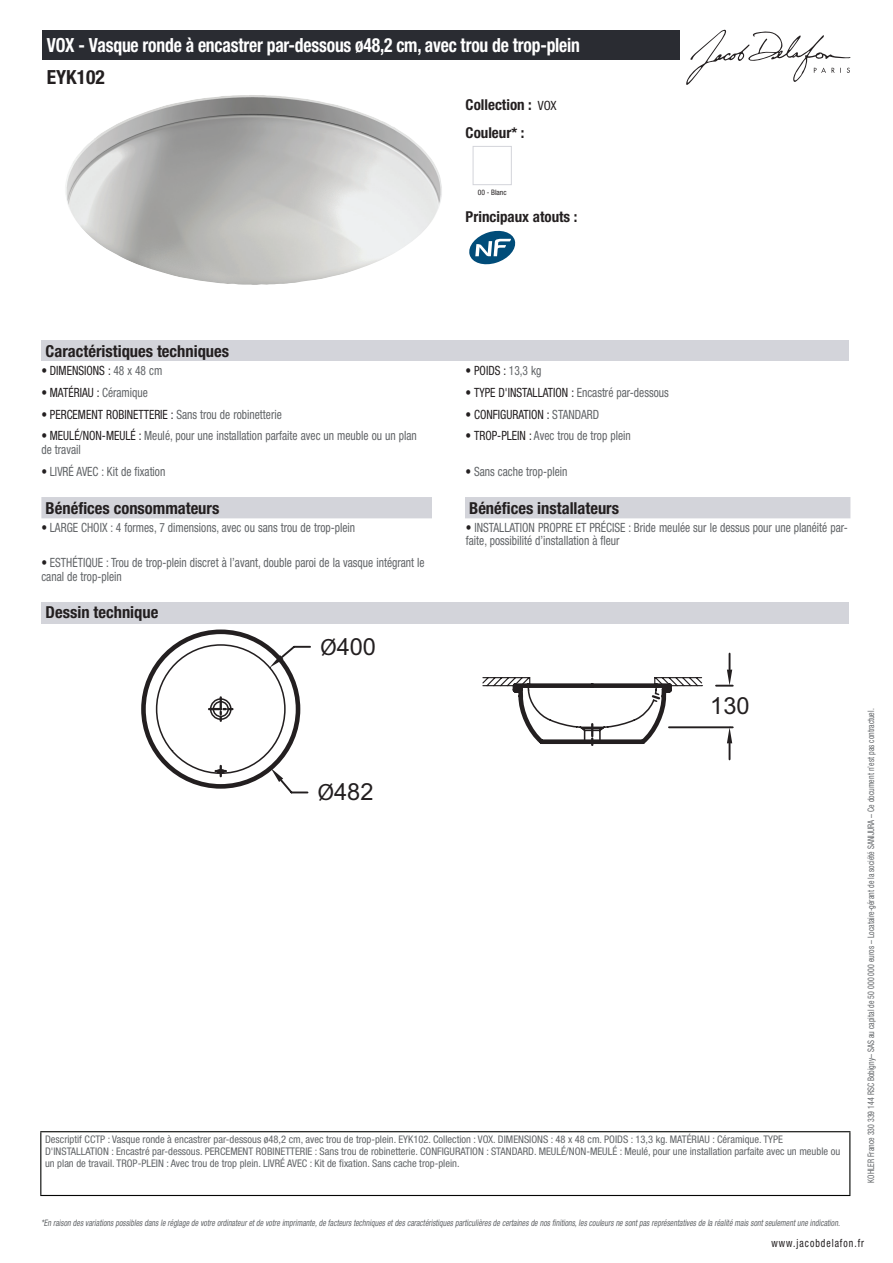
<style>
.page{position:relative;width:893px;height:1263px;background:#fff}
.page>*{position:absolute;margin:0;border:0;box-sizing:border-box;transform-origin:0 0}
.t1{font:23.55px "Arial";color:#231f20}
.t2{font:700 condensed 19.5px "Helvetica Neue LT Std";letter-spacing:-.01em;color:#fff;scale:.9 1}
.t3{font:700 condensed 19.5px "Helvetica Neue LT Std";color:#231f20}
.t4{font:700 condensed 16.5px "Helvetica Neue LT Std";color:#231f20}
.t5{font:700 condensed 15px/27.8px "Helvetica Neue LT Std";color:#231f20}
.t6{font:condensed 12.75px/13.5px "Helvetica Neue LT Std";color:#626568;scale:.9 1}
.t7{font:condensed 12.75px "Helvetica Neue LT Std";color:#231f20;scale:.9 1}
.t8{font:condensed 11.25px "Helvetica Neue LT Std";letter-spacing:.1em;color:#231f20;scale:.87 1}
.t9{font:condensed 10.5px/12px "Helvetica Neue LT Std";color:#626568}
.t10{font:italic condensed 9px "Helvetica Neue LT Std";color:#626568;scale:.87 1}
.t11{font:condensed 9px "Helvetica Neue LT Std";color:#626568;scale:.87 1}
.t12{font:condensed 7.5px "Helvetica Neue LT Std";color:#231f20}
.s1{font-weight:400;font-size:12.75px}
.s2{color:#626568}
.s3{color:#231f20}
.s4{font-family:"Myriad Pro"}
</style>
<div class="page">
<svg style="left:686px;top:30px;width:164px;height:55px"></svg>
<img style="left:65px;top:95px;width:377px;height:190px">
<div style="left:473px;top:146px;width:39px;height:39px;border:1px solid #d3d4da"></div>
<svg style="left:469px;top:231px;width:46px;height:33px"></svg>
<div style="left:41px;top:340px;width:808px;height:21px;background:#d3d4da"></div>
<div style="left:41px;top:497px;width:809px;height:21px;background:#d3d4da"></div>
<div style="left:432px;top:497px;width:33px;height:21px;background:#fff"></div>
<div style="left:41px;top:602px;width:808px;height:21px;background:#d3d4da"></div>
<hr style="left:669px;top:726px;width:64px;height:2px;background:#231f20">
<svg style="left:716px;top:654px;width:17px;height:33px"></svg>
<svg style="left:674px;top:677px;width:29px;height:10px"></svg>
<svg style="left:727px;top:728px;width:5px;height:31px"></svg>
<svg style="left:141px;top:629px;width:533px;height:162px"></svg>
<div style="left:43px;top:30px;width:637px;height:30px;background:#2a2c32"></div>
<hr style="left:40px;top:1131px;width:810px;height:1px;background:#040503">
<hr style="left:40px;top:1132px;width:1px;height:63px;background:#040503">
<hr style="left:849px;top:1132px;width:1px;height:63px;background:#040503">
<hr style="left:40px;top:1195px;width:810px;height:1px;background:#040503">
<h2 class="t2" style="left:47px;top:33px;width:594px">VOX - Vasque ronde à encastrer par-dessous ø48,2 cm, avec trou de trop-plein</h2>
<h2 class="t3" style="left:47px;top:65px;width:60px">EYK102</h2>
<p class="t5" style="left:466px;top:90px;width:93px">Collection : <span class="s1">VOX<br></span>Couleur* :</p>
<p class="t12" style="left:478px;top:188px;width:30px">00 - Blanc</p>
<p class="t5" style="left:466px;top:203px;width:113px">Principaux atouts :</p>
<p class="t4" style="left:46px;top:341px;width:185px">Caractéristiques techniques</p>
<p class="t7" style="left:41px;top:363px;width:136px">• DIMENSIONS : <span class="s2">48 x 48 cm</span></p>
<p class="t7" style="left:466px;top:363px;width:86px">• POIDS : <span class="s2">13,3 kg</span></p>
<p class="t7" style="left:41px;top:385px;width:120px">• MATÉRIAU : <span class="s2">Céramique</span></p>
<p class="t7" style="left:466px;top:385px;width:227px">• TYPE D'INSTALLATION : <span class="s2">Encastré par-dessous</span></p>
<p class="t7" style="left:41px;top:407px;width:269px">• PERCEMENT ROBINETTERIE : <span class="s2">Sans trou de robinetterie</span></p>
<p class="t7" style="left:466px;top:407px;width:150px">• CONFIGURATION : <span class="s2">STANDARD</span></p>
<p class="t6" style="left:41px;top:429px;width:419px"><span class="s3">• MEULÉ/NON-MEULÉ :</span> Meulé, pour une installation parfaite avec un meuble ou un plan de travail</p>
<p class="t6" style="left:466px;top:429px;width:185px"><span class="s3">• TROP-PLEIN :</span> Avec trou de trop plein</p>
<p class="t6" style="left:41px;top:464px;width:139px"><span class="s3">•</span> LIVRÉ AVEC : Kit de fixation</p>
<p class="t6" style="left:466px;top:464px;width:115px"><span class="s3">•</span> Sans cache trop-plein</p>
<p class="t4" style="left:46px;top:498px;width:175px">Bénéfices consommateurs</p>
<p class="t4" style="left:469px;top:498px;width:151px">Bénéfices installateurs</p>
<p class="t6" style="left:41px;top:520px;width:350px"><span class="s3">•</span> LARGE CHOIX : 4 formes, 7 dimensions, avec ou sans trou de trop-plein</p>
<p class="t6" style="left:466px;top:520px;width:426px"><span class="s3">•</span> INSTALLATION PROPRE ET PRÉCISE : Bride meulée sur le dessus pour une planéité par&shy;faite, possibilité d’installation à fleur</p>
<p class="t6" style="left:41px;top:556px;width:427px"><span class="s3">•</span> ESTHÉTIQUE : Trou de trop-plein discret à l’avant, double paroi de la vasque intégrant le canal de trop-plein</p>
<p class="t4" style="left:46px;top:602px;width:114px">Dessin technique</p>
<h1 class="t1" style="left:320px;top:631px;width:57px"><span class="s4">Ø</span>400</h1>
<h1 class="t1" style="left:318px;top:777px;width:57px"><span class="s4">Ø</span>482</h1>
<h1 class="t1" style="left:710px;top:691px;width:41px">130</h1>
<p class="t9" style="left:45px;top:1134px;width:797px">Descriptif CCTP : Vasque ronde à encastrer par-dessous ø48,2 cm, avec trou de trop-plein. EYK102. Collection : VOX. DIMENSIONS : 48 x 48 cm. POIDS : 13,3 kg. MATÉRIAU : Céramique. TYPE<br>D'INSTALLATION : Encastré par-dessous. PERCEMENT ROBINETTERIE : Sans trou de robinetterie. CONFIGURATION : STANDARD. MEULÉ/NON-MEULÉ : Meulé, pour une installation parfaite avec un meuble ou un plan de travail. TROP-PLEIN : Avec trou de trop plein. LIVRÉ AVEC : Kit de fixation. Sans cache trop-plein.</p>
<p class="t11" style="left:866px;top:1183px;width:547px;rotate:-90deg">KOHLER France 330 339 144 RSC Bobigny– SAS au capital de 50 000 000 euros – Locataire-gérant de la société SANIJURA – Ce document n’est pas contractuel.</p>
<p class="t10" style="left:41px;top:1217px;width:922px">*En raison desvariationspossiblesdansle réglage de votre ordinateuretde votre imprimante,de facteurstechniquesetdescaractéristiquesparticulièresde certainesde nosfinitions,lescouleursne sontpasreprésentativesde la réalité maissontseulementune indication.</p>
<p class="t8" style="left:772px;top:1237px;width:108px">www.jacobdelafon.fr</p>
</div>
